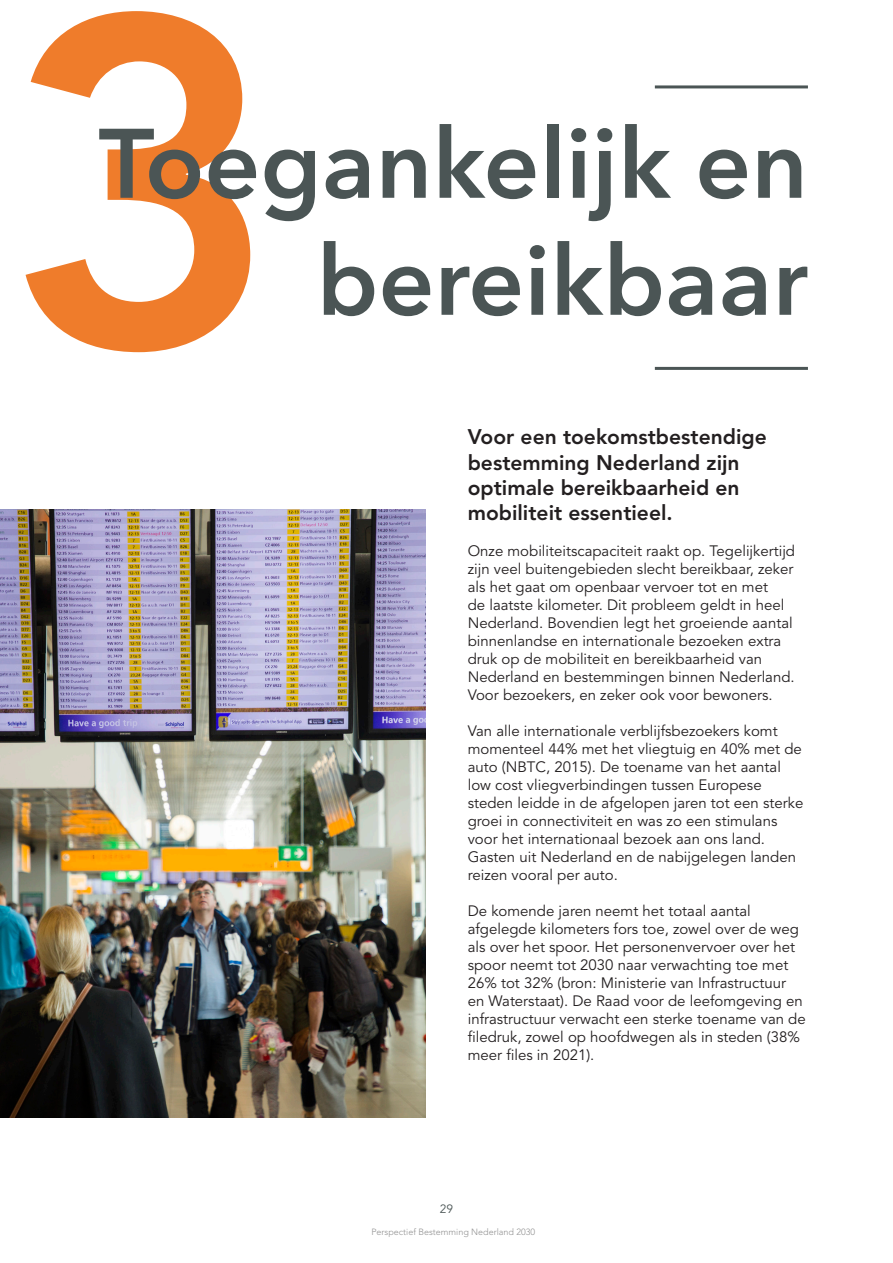
<style>
.page{position:relative;width:893px;height:1263px;background:#fff}
.page>*{position:absolute;margin:0;border:0;box-sizing:border-box;transform-origin:0 0}
.t1{font:800 465.9px "Avenir LT Std";color:#ef7c2b}
.t2{font:600 97.5px/117px "Avenir Next";color:#4b5555;text-align:right}
.t3{font:800 21px/25.2px "Avenir LT Std";color:#231f20}
.t4{font:15px/18px "Avenir LT Std";color:#231f20}
.t5{font:12px "Avenir LT Std";color:#4b5555}
.t6{font:300 9px "Avenir LT Std";color:#929292}
</style>
<div class="page">
<img style="left:0;top:509px;width:425px;height:609px">
<hr style="left:655px;top:85px;width:153px;height:3px;background:#4b5555">
<hr style="left:655px;top:367px;width:153px;height:3px;background:#4b5555">
<h1 class="t1" style="left:4px;top:-91px;width:277px">3</h1>
<h2 class="t2" style="left:99px;top:103px;width:711px">Toegankelijk en bereikbaar</h2>
<h3 class="t3" style="left:468px;top:425px;width:300px">Voor een toekomstbestendige bestemming Nederland zijn optimale bereikbaarheid en mobiliteit essentieel.</h3>
<p class="t4" style="left:468px;top:542px;width:329px">Onze mobiliteitscapaciteit raakt op. Tegelijkertijd zijn veel buitengebieden slecht bereikbaar, zeker als het gaat om openbaar vervoer tot en met<br>de laatste kilometer. Dit probleem geldt in heel Nederland. Bovendien legt het groeiende aantal binnenlandse en internationale bezoeken extra druk op de mobiliteit en bereikbaarheid van Nederland en bestemmingen binnen Nederland.<br>Voor bezoekers, en zeker ook voor bewoners.</p>
<p class="t4" style="left:468px;top:722px;width:337px">Van alle internationale verblijfsbezoekers komt momenteel 44% met het vliegtuig en 40% met de auto (NBTC, 2015). De toename van het aantal low cost vliegverbindingen tussen Europese steden leidde in de afgelopen jaren tot een sterke groei in connectiviteit en was zo een stimulans voor het internationaal bezoek aan ons land.<br>Gasten uit Nederland en de nabijgelegen landen reizen vooral per auto.</p>
<p class="t4" style="left:468px;top:902px;width:340px">De komende jaren neemt het totaal aantal afgelegde kilometers fors toe, zowel over de weg als over het spoor. Het personenvervoer over het spoor neemt tot 2030 naar verwachting toe met 26% tot 32% (bron: Ministerie van Infrastructuur en Waterstaat). De Raad voor de leefomgeving en infrastructuur verwacht een sterke toename van de filedruk, zowel op hoofdwegen als in steden (38% meer files in 2021).</p>
<p class="t5" style="left:440px;top:1201px;width:15px">29</p>
<p class="t6" style="left:371px;top:1226px;width:165px">Perspectief Bestemming Nederland 2030</p>
</div>
